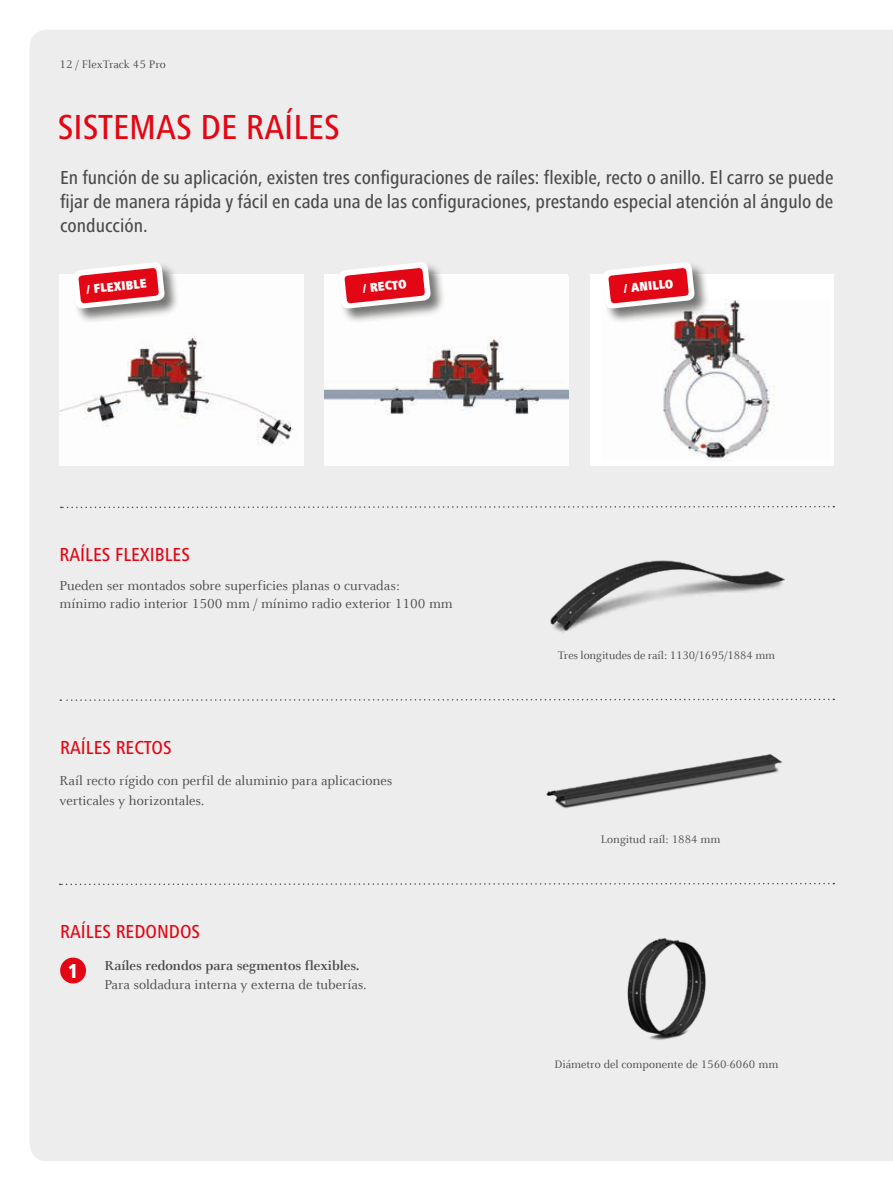
<style>
.page{position:relative;width:893px;height:1191px;background:#fff}
.page>*{position:absolute;margin:0;border:0;box-sizing:border-box;transform-origin:0 0}
.t1{font:500 condensed 36px "Frutiger Next LTW1 G";color:#e30614}
.t2{font:800 condensed 21px "Frutiger Next LTW1 G";color:#fff}
.t3{font:500 condensed 19.5px/24px "Frutiger Next LTW1 G";color:#4b4b4a;text-align:justify}
.t4{font:500 condensed 19.5px "Frutiger Next LTW1 G";color:#e30614}
.t5{font:14.25px/19.5px "Celeste Offc Pro";color:#4b4b4a}
.t6{font:700 14.25px "Celeste Offc Pro";color:#4b4b4a}
.t7{font:900 condensed 13.05px "Frutiger Next LTW1 G";color:#fff}
.t8{font:12px "Celeste Offc Pro";color:#4b4b4a}
</style>
<div class="page">
<div style="left:30px;top:30px;width:863px;height:1131px;background:#ededed"></div>
<img style="left:542px;top:733px;width:248px;height:86px">
<img style="left:543px;top:530px;width:247px;height:116px">
<img style="left:616px;top:934px;width:100px;height:111px">
<img style="left:60px;top:274px;width:243px;height:191px">
<img style="left:325px;top:277px;width:243px;height:188px">
<div style="left:590px;top:274px;width:243px;height:191px;background:#fff"></div>
<img style="left:662px;top:300px;width:113px;height:160px">
<svg style="left:60px;top:698px;width:774px;height:3px;background:#d9d9d9"></svg>
<div style="left:60px;top:957px;width:26px;height:26px;background:#e30614;border-radius:50%"></div>
<svg style="left:61px;top:505px;width:773px;height:4px;background:#dededd"></svg>
<div style="left:72px;top:262px;width:108px;height:62px;background:#1d1d1b;opacity:.6"></div>
<svg style="left:72px;top:261px;width:93px;height:48px"></svg>
<div style="left:338px;top:262px;width:108px;height:62px;background:#1d1d1b;opacity:.6"></div>
<svg style="left:338px;top:261px;width:93px;height:48px"></svg>
<div style="left:602px;top:262px;width:108px;height:62px;background:#1d1d1b;opacity:.6"></div>
<svg style="left:602px;top:261px;width:93px;height:48px"></svg>
<svg style="left:60px;top:882px;width:774px;height:4px;background:#dededd"></svg>
<p class="t8" style="left:60px;top:57px;width:108px">12 / FlexTrack 45 Pro</p>
<h1 class="t1" style="left:58px;top:106px;width:284px">SISTEMAS DE RAÍLES</h1>
<h3 class="t3" style="left:60px;top:166px;width:775px">En función de su aplicación, existen tres configuraciones de raíles: flexible, recto o anillo. El carro se puede fijar de manera rápida y fácil en cada una de las configuraciones, prestando especial atención al ángulo de conducción.</h3>
<p class="t7" style="left:86px;top:282px;width:62px;rotate:-6deg">/ FLEXIBLE</p>
<p class="t7" style="left:362px;top:281px;width:46px;rotate:-6deg">/ RECTO</p>
<p class="t7" style="left:623px;top:281px;width:51px;rotate:-6deg">/ ANILLO</p>
<h3 class="t4" style="left:60px;top:543px;width:132px">RAÍLES FLEXIBLES</h3>
<p class="t5" style="left:60px;top:576px;width:395px;line-height:18px">Pueden ser montados sobre superficies planas o curvadas:<br>mínimo radio interior 1500 mm / mínimo radio exterior 1100 mm</p>
<h3 class="t4" style="left:60px;top:736px;width:113px">RAÍLES RECTOS</h3>
<p class="t5" style="left:60px;top:771px;width:334px">Raíl recto rígido con perfil de aluminio para aplicaciones verticales y horizontales.</p>
<h3 class="t4" style="left:60px;top:920px;width:142px">RAÍLES REDONDOS</h3>
<p class="t6" style="left:104px;top:956px;width:256px">Raíles redondos para segmentos flexibles.</p>
<p class="t5" style="left:104px;top:975px;width:263px">Para soldadura interna y externa de tuberías.</p>
<h2 class="t2" style="left:68px;top:959px;width:12px">1</h2>
<p class="t8" style="left:558px;top:647px;width:219px">Tres longitudes de raíl: 1130/1695/1884 mm</p>
<p class="t8" style="left:601px;top:831px;width:121px">Longitud raíl: 1884 mm</p>
<p class="t8" style="left:554px;top:1057px;width:225px">Diámetro del componente de 1560-6060 mm</p>
</div>
